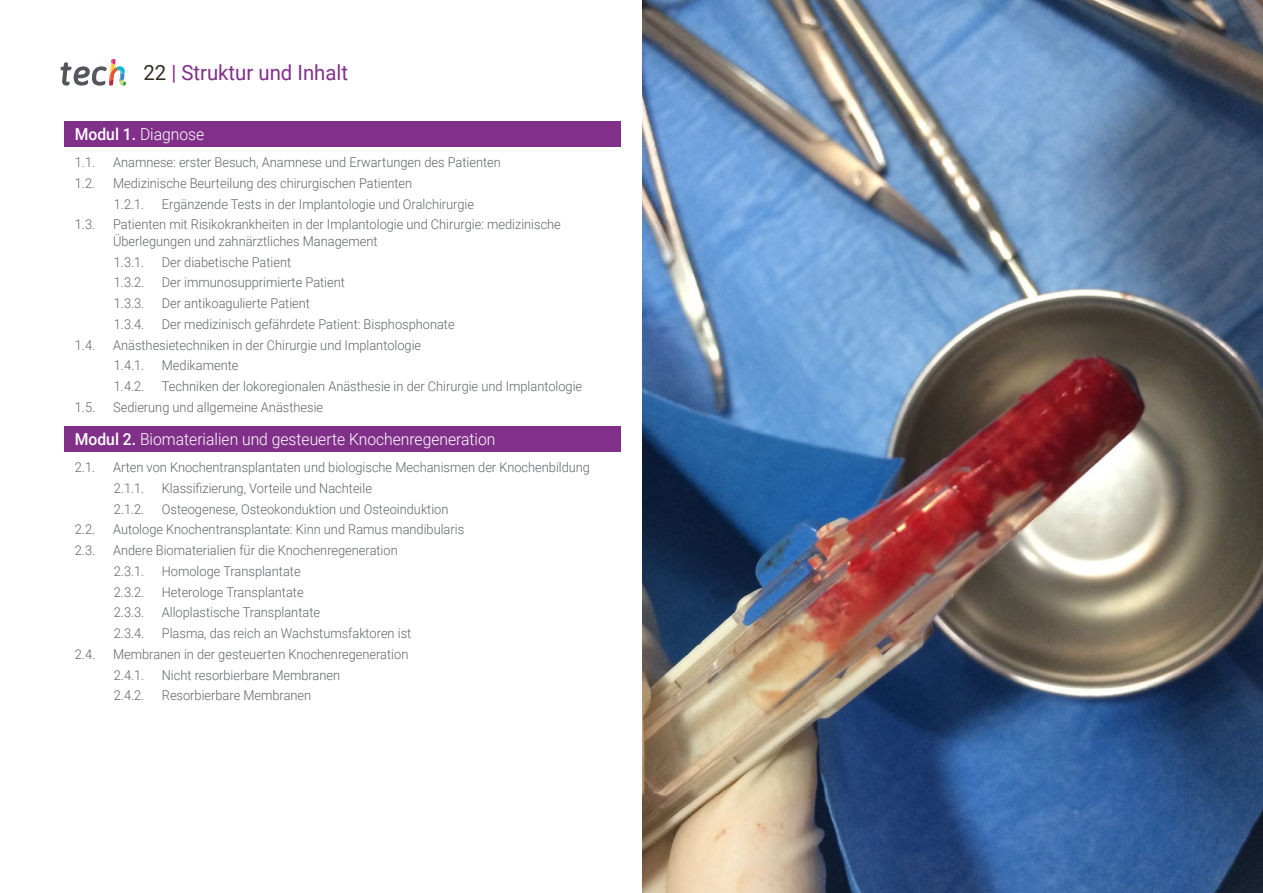
<style>
.page{position:relative;width:1263px;height:893px;background:#fff}
.page>*{position:absolute;margin:0;border:0;box-sizing:border-box;transform-origin:0 0}
.t1{font:21px "Roboto";color:#813089}
.t2{font:300 16.5px "Roboto";color:#fff;scale:.95 1}
.t3{font:300 13.5px/20.7px "Roboto";color:#61646a;scale:.95 1}
.s1{color:#312e20}
.s2{font-weight:500}
</style>
<div class="page">
<div style="left:64px;top:121px;width:557px;height:25px;background:#813089"></div>
<div style="left:64px;top:426px;width:557px;height:25px;background:#813089"></div>
<img style="left:642px;top:0;width:621px;height:893px">
<svg style="left:61px;top:59px;width:65px;height:27px"></svg>
<h1 class="t1" style="left:144px;top:57px;width:206px"><span class="s1">22</span> | Struktur und Inhalt</h1>
<p class="t2" style="left:75px;top:123px;width:138px"><span class="s2">Modul 1.</span> Diagnose</p>
<p class="t3" style="left:75px;top:151px;width:23px">1.1.</p>
<p class="t3" style="left:113px;top:151px;width:410px">Anamnese: erster Besuch, Anamnese und Erwartungen des Patienten</p>
<p class="t3" style="left:75px;top:172px;width:23px">1.2.</p>
<p class="t3" style="left:113px;top:172px;width:316px">Medizinische Beurteilung des chirurgischen Patienten<br>1.2.1.</p>
<p class="t3" style="left:162px;top:193px;width:330px">Ergänzende Tests in der Implantologie und Oralchirurgie</p>
<p class="t3" style="left:75px;top:214px;width:23px">1.3.</p>
<p class="t3" style="left:113px;top:216px;width:473px;line-height:16.5px">Patienten mit Risikokrankheiten in der Implantologie und Chirurgie: medizinische<br>Überlegungen und zahnärztliches Management</p>
<p class="t3" style="left:114px;top:251px;width:34px">1.3.1.</p>
<p class="t3" style="left:162px;top:251px;width:138px">Der diabetische Patient</p>
<p class="t3" style="left:114px;top:272px;width:34px">1.3.2.</p>
<p class="t3" style="left:162px;top:272px;width:194px">Der immunosupprimierte Patient</p>
<p class="t3" style="left:114px;top:292px;width:34px">1.3.3.</p>
<p class="t3" style="left:162px;top:292px;width:158px">Der antikoagulierte Patient</p>
<p class="t3" style="left:114px;top:313px;width:34px">1.3.4.</p>
<p class="t3" style="left:162px;top:313px;width:310px">Der medizinisch gefährdete Patient: Bisphosphonate</p>
<p class="t3" style="left:75px;top:334px;width:23px">1.4.</p>
<p class="t3" style="left:113px;top:334px;width:326px">Anästhesietechniken in der Chirurgie und Implantologie<br>1.4.1.</p>
<p class="t3" style="left:162px;top:355px;width:82px">Medikamente</p>
<p class="t3" style="left:114px;top:375px;width:34px">1.4.2.</p>
<p class="t3" style="left:162px;top:375px;width:444px">Techniken der lokoregionalen Anästhesie in der Chirurgie und Implantologie</p>
<p class="t3" style="left:75px;top:396px;width:23px">1.5.</p>
<p class="t3" style="left:113px;top:396px;width:223px">Sedierung und allgemeine Anästhesie</p>
<p class="t2" style="left:75px;top:428px;width:444px"><span class="s2">Modul 2.</span> Biomaterialien und gesteuerte Knochenregeneration</p>
<p class="t3" style="left:75px;top:456px;width:23px">2.1.</p>
<p class="t3" style="left:113px;top:456px;width:504px">Arten von Knochentransplantaten und biologische Mechanismen der Knochenbildung<br>2.1.1.</p>
<p class="t3" style="left:162px;top:477px;width:223px">Klassifizierung, Vorteile und Nachteile</p>
<p class="t3" style="left:114px;top:498px;width:34px">2.1.2.</p>
<p class="t3" style="left:162px;top:498px;width:303px">Osteogenese, Osteokonduktion und Osteoinduktion</p>
<p class="t3" style="left:75px;top:519px;width:23px">2.2.</p>
<p class="t3" style="left:113px;top:519px;width:371px">Autologe Knochentransplantate: Kinn und Ramus mandibularis</p>
<p class="t3" style="left:75px;top:539px;width:23px">2.3.</p>
<p class="t3" style="left:113px;top:539px;width:301px">Andere Biomaterialien für die Knochenregeneration<br>2.3.1.</p>
<p class="t3" style="left:162px;top:560px;width:148px">Homologe Transplantate</p>
<p class="t3" style="left:114px;top:581px;width:34px">2.3.2.</p>
<p class="t3" style="left:162px;top:581px;width:151px">Heterologe Transplantate</p>
<p class="t3" style="left:114px;top:602px;width:34px">2.3.3.</p>
<p class="t3" style="left:162px;top:602px;width:168px">Alloplastische Transplantate</p>
<p class="t3" style="left:114px;top:622px;width:34px">2.3.4.</p>
<p class="t3" style="left:162px;top:622px;width:264px">Plasma, das reich an Wachstumsfaktoren ist</p>
<p class="t3" style="left:75px;top:643px;width:23px">2.4.</p>
<p class="t3" style="left:113px;top:643px;width:312px">Membranen in der gesteuerten Knochenregeneration<br>2.4.1.</p>
<p class="t3" style="left:162px;top:664px;width:189px">Nicht resorbierbare Membranen</p>
<p class="t3" style="left:114px;top:685px;width:34px">2.4.2.</p>
<p class="t3" style="left:162px;top:685px;width:159px">Resorbierbare Membranen</p>
</div>
